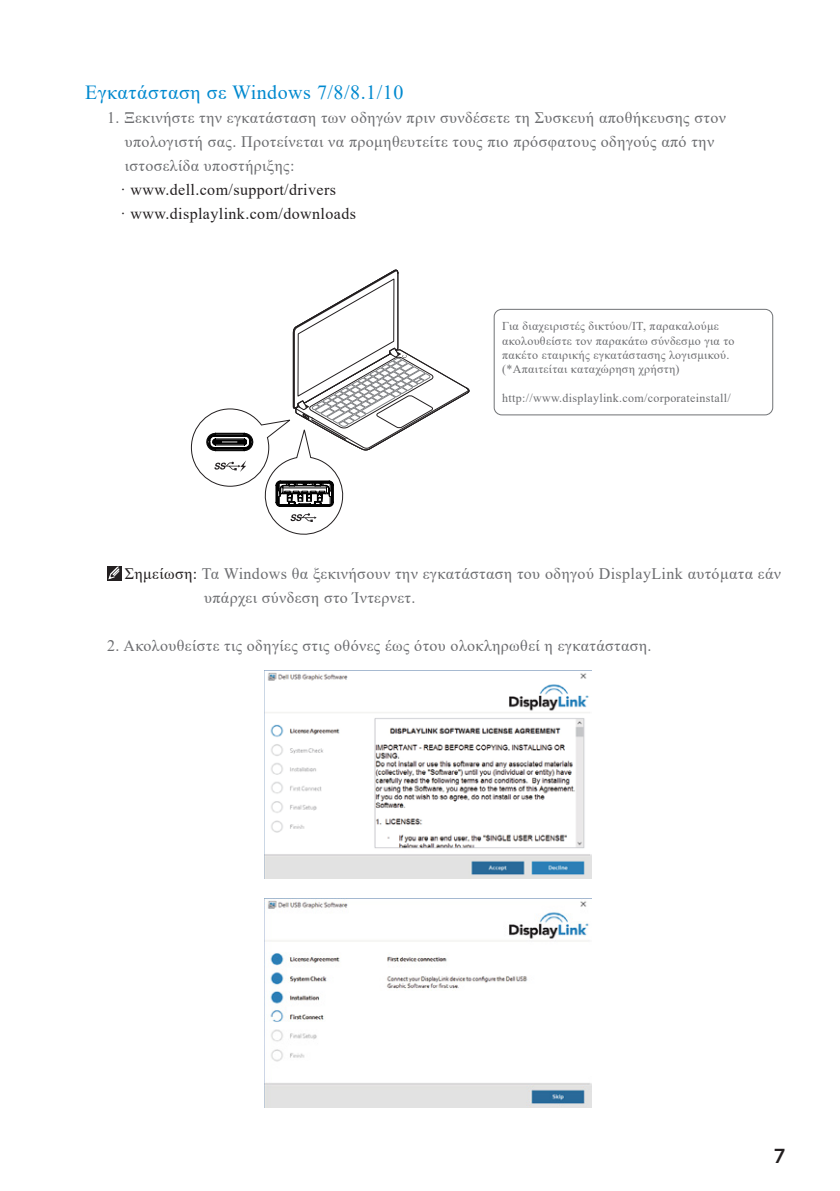
<style>
.page{position:relative;width:840px;height:1191px;background:#fff}
.page>*{position:absolute;margin:0;border:0;box-sizing:border-box;transform-origin:0 0}
.t1{font:20px "Times New Roman";letter-spacing:.025em;color:#0089cf}
.t2{font:20px "Museo Sans For Dell 700";color:#231f20}
.t3{font:16px "Times New Roman";letter-spacing:.025em;color:#6c6d70}
.t4{font:16px "Times New Roman";letter-spacing:.025em;color:#231f20}
.t5{font:12px/14.4px "Times New Roman";letter-spacing:.025em;color:#6c6d70}
.s1{color:#231f20}
</style>
<div class="page">
<svg style="left:191px;top:269px;width:278px;height:266px"></svg>
<div style="left:493px;top:309px;width:279px;height:106px;border:1px solid #707275;border-radius:8px"></div>
<svg style="left:107px;top:567px;width:14px;height:14px"></svg>
<svg style="left:108px;top:566px;width:11px;height:13px"></svg>
<img style="left:264px;top:670px;width:326px;height:209px">
<img style="left:264px;top:899px;width:326px;height:208px">
<p class="t1" style="left:85px;top:78px;width:319px">Εγκατάσταση σε Windows 7/8/8.1/10</p>
<p class="t3" style="left:107px;top:106px;width:620px">1. Ξεκινήστε την εγκατάσταση των οδηγών πριν συνδέσετε τη Συσκευή αποθήκευσης στον</p>
<p class="t3" style="left:125px;top:130px;width:590px">υπολογιστή σας. Προτείνεται να προμηθευτείτε τους πιο πρόσφατους οδηγούς από την</p>
<p class="t3" style="left:125px;top:154px;width:171px">ιστοσελίδα υποστήριξης:</p>
<p class="t4" style="left:120px;top:178px;width:217px">· www.dell.com/support/drivers</p>
<p class="t4" style="left:120px;top:202px;width:237px">· www.displaylink.com/downloads</p>
<p class="t5" style="left:502px;top:318px;width:234px">Για διαχειριστές δικτύου/IT, παρακαλούμε ακολουθείστε τον παρακάτω σύνδεσμο για το πακέτο εταιρικής εγκατάστασης λογισμικού. (*Απαιτείται καταχώρηση χρήστη)</p>
<p class="t5" style="left:502px;top:390px;width:230px">http://www.displaylink.com/corporateinstall/</p>
<p class="t3" style="left:125px;top:562px;width:657px"><span class="s1">Σημείωση:</span> Τα Windows θα ξεκινήσουν την εγκατάσταση του οδηγού DisplayLink αυτόματα εάν</p>
<p class="t3" style="left:204px;top:586px;width:213px">υπάρχει σύνδεση στο Ίντερνετ.</p>
<p class="t3" style="left:107px;top:634px;width:545px">2. Ακολουθείστε τις οδηγίες στις οθόνες έως ότου ολοκληρωθεί η εγκατάσταση.</p>
<p class="t2" style="left:773px;top:1144px;width:12px">7</p>
</div>
